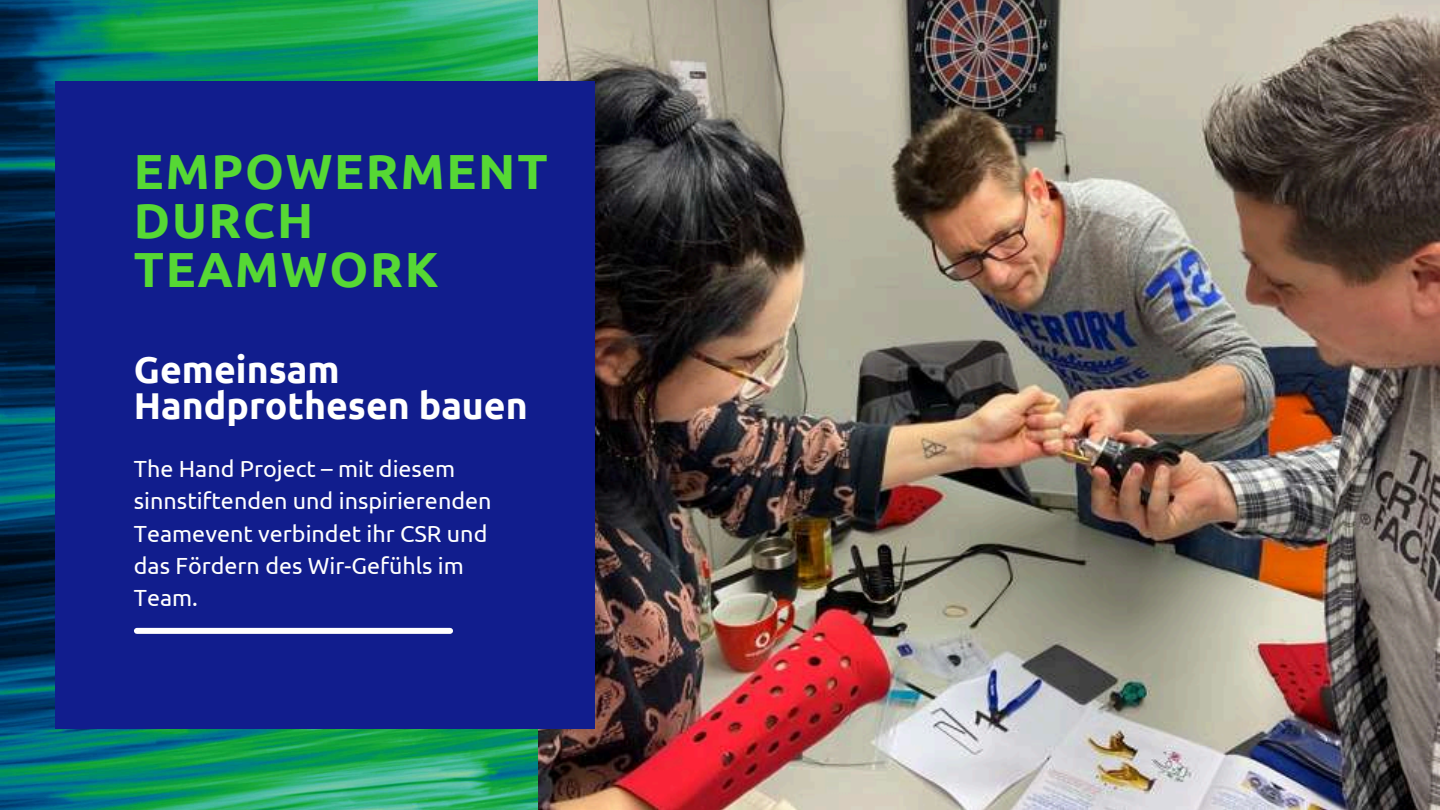
<style>
.page{position:relative;width:1440px;height:810px;background:#fff}
.page>*{position:absolute;margin:0;border:0;box-sizing:border-box;transform-origin:0 0}
.t1{font:700 49.4px/49.1px "Ubuntu";letter-spacing:.035em;color:#56d834}
.t2{font:700 37.4px/36.8px "Ubuntu";color:#fff}
.t3{font:23.3px/32.2px "Ubuntu";color:#fff}
</style>
<div class="page">
<img style="left:0;top:0;width:538px;height:810px">
<img style="left:538px;top:0;width:902px;height:810px">
<div style="left:56px;top:81px;width:539px;height:648px;background:#111d8d"></div>
<div style="left:137px;top:628px;width:313px;height:6px;background:#fff"></div>
<h1 class="t1" style="left:134px;top:146px;width:415px">EMPOWERMENT<br>DURCH<br>TEAMWORK</h1>
<h2 class="t2" style="left:134px;top:350px;width:395px">Gemeinsam<br>Handprothesen bauen</h2>
<p class="t3" style="left:134px;top:452px;width:359px">The Hand Project – mit diesem sinnstiftenden und inspirierenden<br>Teamevent verbindet ihr CSR und das Fördern des Wir-Gefühls im<br>Team.</p>
</div>
